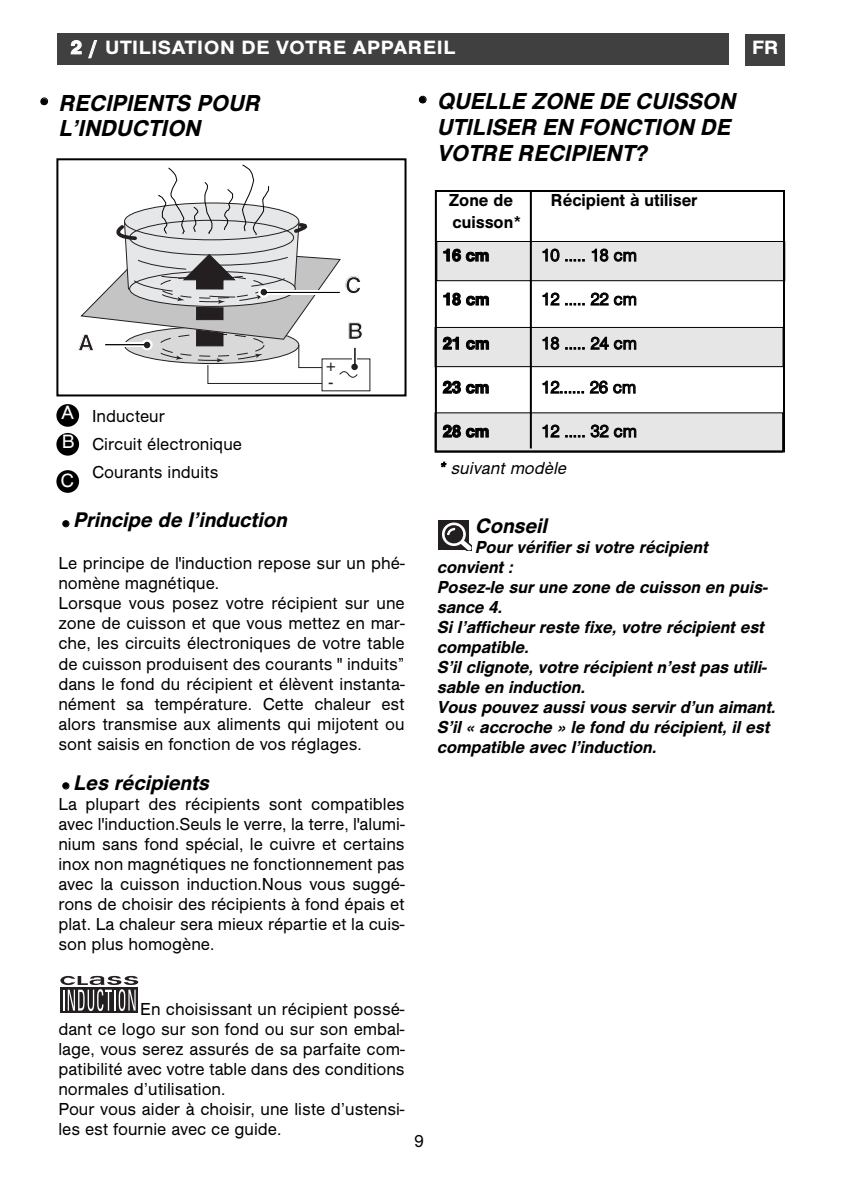
<style>
.page{position:relative;width:842px;height:1191px;background:#fff}
.page>*{position:absolute;margin:0;border:0;box-sizing:border-box;transform-origin:0 0}
.t1{font:500 24.8px/45.8px "Nimbus San No 5 T";color:#231f20}
.t2{font:italic 500 24px/26px "Nimbus San No 5 T";color:#000}
.t3{font:italic 500 22px "Nimbus San No 5 T";color:#000}
.t4{font:500 20px "Nimbus San No 5 T";letter-spacing:.025em;color:#fff;scale:1.1 1}
.t5{font:20px/29.4px "Nimbus San No 5 T";color:#fff}
.t6{font:18px/20px "Nimbus San No 5 T";color:#000}
.t7{font:italic 500 18px/20px "Nimbus San No 5 T";color:#000}
.t8{font:500 18px/33px "Nimbus San No 5 T";color:#000}
.t9{font:italic 18px "Nimbus San No 5 T";color:#000}
.t10{font:16.6px/16.8px "Helvetica";color:#231f20}
.s1{font-weight:400;font-style:normal}
</style>
<div class="page">
<div style="left:746px;top:34px;width:39px;height:31px;background:#404040"></div>
<div style="left:57px;top:34px;width:672px;height:31px;background:#404040"></div>
<div style="left:435px;top:328px;width:348px;height:38px;background:#e6e6e6"></div>
<div style="left:435px;top:327px;width:348px;height:40px;border:1px solid #000"></div>
<div style="left:439px;top:520px;width:30px;height:29px;background:#231f20"></div>
<svg style="left:441px;top:522px;width:30px;height:28px"></svg>
<div style="left:435px;top:413px;width:347px;height:39px;background:#e6e6e6"></div>
<div style="left:437px;top:242px;width:347px;height:38px;background:#e6e6e6"></div>
<div style="left:437px;top:241px;width:348px;height:40px;border:1px solid #000"></div>
<div style="left:435px;top:190px;width:350px;height:262px;border:2px solid #000"></div>
<hr style="left:530px;top:192px;width:2px;height:256px;background:#000">
<div style="left:60px;top:987px;width:78px;height:26px;background:#231f20"></div>
<svg style="left:60px;top:976px;width:78px;height:35px"></svg>
<svg style="left:80px;top:164px;width:278px;height:220px"></svg>
<svg style="left:268px;top:290px;width:57px;height:4px"></svg>
<hr style="left:265px;top:292px;width:75px;height:1px;background:#000">
<div style="left:56px;top:158px;width:350px;height:238px;border:2px solid #000"></div>
<div style="left:56px;top:404px;width:23px;height:23px;background:#000;border-radius:11px"></div>
<div style="left:56px;top:433px;width:23px;height:22px;background:#000;border-radius:11px"></div>
<div style="left:56px;top:470px;width:23px;height:23px;background:#000;border-radius:11px"></div>
<p class="t4" style="left:71px;top:35px;width:351px">2 / UTILISATION DE VOTRE APPAREIL</p>
<h2 class="t2" style="left:36px;top:89px;width:229px"><span class="s1">•</span> RECIPIENTS POUR</h2>
<h2 class="t2" style="left:437px;top:87px;width:303px;text-indent:-22px"><span class="s1">•</span> QUELLE ZONE DE CUISSON<br>UTILISER EN FONCTION DE<br>VOTRE RECIPIENT?</h2>
<h2 class="t2" style="left:58px;top:115px;width:147px">L’INDUCTION</h2>
<h1 class="t1" style="left:78px;top:319px;width:17px">A</h1>
<p class="t5" style="left:61px;top:397px;width:15px">A<br>B</p>
<p class="t5" style="left:60px;top:466px;width:15px">C</p>
<p class="t6" style="left:92px;top:401px;width:151px;line-height:28px">Inducteur<br>Circuit électronique<br>Courants induits</p>
<p class="t10" style="left:326px;top:359px;width:11px">+ -</p>
<h1 class="t1" style="left:345px;top:262px;width:20px">C<br>B</h1>
<p class="t8" style="left:449px;top:183px;width:66px">Zone de</p>
<p class="t8" style="left:551px;top:183px;width:148px">Récipient à utiliser</p>
<p class="t8" style="left:443px;top:205px;width:80px;text-indent:10px">cuisson*<br>16 cm</p>
<p class="t6" style="left:541px;top:245px;width:97px">10 ..... 18 cm</p>
<p class="t8" style="left:443px;top:282px;width:48px">18 cm</p>
<p class="t6" style="left:541px;top:289px;width:97px">12 ..... 22 cm</p>
<p class="t8" style="left:443px;top:326px;width:48px">21 cm</p>
<p class="t6" style="left:541px;top:333px;width:97px">18 ..... 24 cm</p>
<p class="t8" style="left:443px;top:370px;width:48px">23 cm</p>
<p class="t6" style="left:541px;top:377px;width:96px">12...... 26 cm</p>
<p class="t8" style="left:443px;top:414px;width:48px">28 cm</p>
<p class="t6" style="left:541px;top:421px;width:97px">12 ..... 32 cm</p>
<p class="t9" style="left:437px;top:457px;width:133px">* suivant modèle</p>
<p class="t4" style="left:752px;top:36px;width:26px">FR</p>
<p class="t3" style="left:59px;top:507px;width:233px"><span class="s1">•</span>Principe de l’induction</p>
<p class="t6" style="left:58px;top:553px;width:348px">Le principe de l'induction repose sur un phé&shy;nomène magnétique.<br>Lorsque vous posez votre récipient sur une zone de cuisson et que vous mettez en mar&shy;che, les circuits électroniques de votre table de cuisson produisent des courants " induits” dans le fond du récipient et élèvent instanta&shy;nément sa température. Cette chaleur est alors transmise aux aliments qui mijotent ou sont saisis en fonction de vos réglages.</p>
<p class="t3" style="left:59px;top:769px;width:155px"><span class="s1">•</span>Les récipients</p>
<p class="t6" style="left:58px;top:793px;width:348px;text-align:justify">La plupart des récipients sont compatibles avec l'induction.Seuls le verre, la terre, l'alumi&shy;nium sans fond spécial, le cuivre et certains inox non magnétiques ne fonctionnement pas avec la cuisson induction.Nous vous suggé&shy;rons de choisir des récipients à fond épais et plat. La chaleur sera mieux répartie et la cuis&shy;son plus homogène.</p>
<p class="t3" style="left:475px;top:512px;width:77px">Conseil</p>
<p class="t7" style="left:437px;top:536px;width:343px;text-indent:38px">Pour vérifier si votre récipient convient :<br>Posez-le sur une zone de cuisson en puis&shy;sance 4.<br>Si l’afficheur reste fixe, votre récipient est compatible.<br>S’il clignote, votre récipient n’est pas utili&shy;sable en induction.<br>Vous pouvez aussi vous servir d’un aimant.<br>S’il « accroche » le fond du récipient, il est compatible avec l’induction.</p>
<p class="t6" style="left:58px;top:999px;width:348px;text-indent:82px">En choisissant un récipient possé&shy;dant ce logo sur son fond ou sur son embal&shy;lage, vous serez assurés de sa parfaite com&shy;patibilité avec votre table dans des conditions normales d’utilisation.<br>Pour vous aider à choisir, une liste d’ustensi&shy;les est fournie avec ce guide.</p>
<p class="t6" style="left:414px;top:1131px;width:11px">9</p>
</div>
